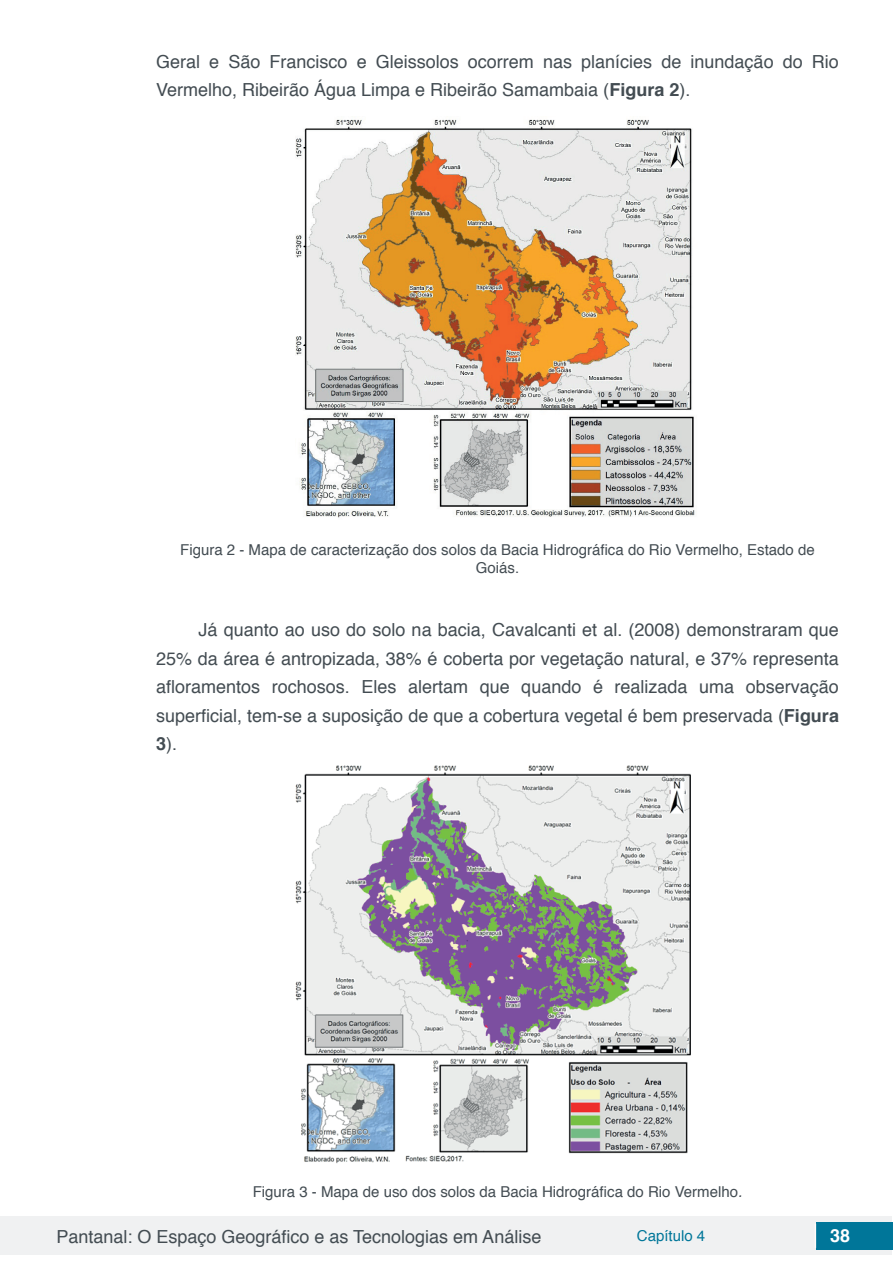
<style>
.page{position:relative;width:893px;height:1263px;background:#fff}
.page>*{position:absolute;margin:0;border:0;box-sizing:border-box;transform-origin:0 0}
.t1{font:18px/28.5px "Helvetica";color:#434c52}
.t2{font:700 18px "Helvetica";color:#fff}
.t3{font:15px/18px "Helvetica";color:#434c52;text-align:center}
.t4{font:15px "Helvetica";color:#007699}
.s1{font-weight:700}
.s2{font-style:italic}
</style>
<div class="page">
<div style="left:1px;top:1216px;width:891px;height:38px;background:#f0f1f2"></div>
<div style="left:816px;top:1222px;width:77px;height:27px;background:#007699"></div>
<svg style="left:815px;top:1224px;width:1px;height:24px"></svg>
<img style="left:296px;top:119px;width:399px;height:399px">
<img style="left:296px;top:765px;width:395px;height:399px">
<p class="t1" style="left:156px;top:47px;width:684px">Geral e São Francisco e Gleissolos ocorrem nas planícies de inundação do Rio<br>Vermelho, Ribeirão Água Limpa e Ribeirão Samambaia (<span class="s1">Figura 2</span>).</p>
<p class="t3" style="left:180px;top:541px;width:636px">Figura 2 - Mapa de caracterização dos solos da Bacia Hidrográfica do Rio Vermelho, Estado de<br>Goiás.</p>
<p class="t1" style="left:156px;top:616px;width:684px;text-align:justify;text-indent:43px">Já quanto ao uso do solo na bacia, Cavalcanti et al. (2008) demonstraram que 25% da área é antropizada, 38% é coberta por vegetação natural, e 37% representa afloramentos rochosos. Eles alertam que quando é realizada uma observação superficial, tem-se a suposição de que a cobertura vegetal é bem preservada (<span class="s1">Figura 3</span>).</p>
<p class="t3" style="left:253px;top:1183px;width:491px">Figura 3 - Mapa de uso dos solos da Bacia Hidrográfica do Rio Vermelho<span class="s2">.</span></p>
<p class="t1" style="left:56px;top:1223px;width:486px">Pantanal: O Espaço Geográfico e as Tecnologias em Análise</p>
<p class="t4" style="left:637px;top:1224px;width:70px">Capítulo 4</p>
<p class="t2" style="left:830px;top:1221px;width:22px">38</p>
</div>
